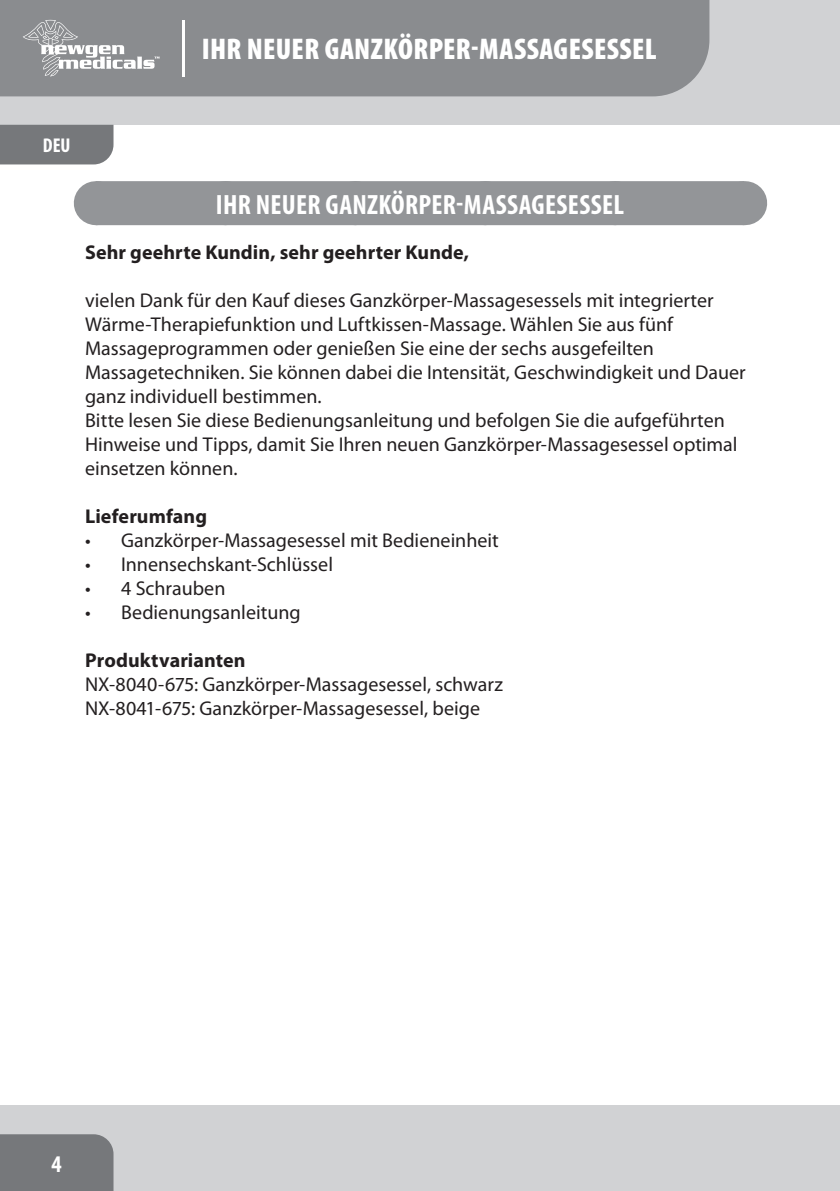
<style>
.page{position:relative;width:840px;height:1191px;background:#fff}
.page>*{position:absolute;margin:0;border:0;box-sizing:border-box;transform-origin:0 0}
.t1{font:900 condensed 30px "Myriad Pro";letter-spacing:.015em;color:#fff}
.t2{font:700 condensed 28px "Myriad Pro";letter-spacing:.01em;color:#fff}
.t3{font:700 condensed 24px "Myriad Pro";color:#fff}
.t4{font:20px/24px "Myriad Pro";color:#231f20}
.t5{font:700 20px "Myriad Pro";letter-spacing:.005em;color:#231f20}
.t6{font:700 condensed 20px "Myriad Pro";color:#fff}
</style>
<div class="page">
<div style="left:0;top:0;width:839px;height:125px;background:#d1d2d4"></div>
<div style="left:0;top:1106px;width:839px;height:85px;background:#d1d2d4"></div>
<div style="left:0;top:0;width:709px;height:96px;background:#8a8c8f"></div>
<div style="left:0;top:125px;width:113px;height:39px;background:#76787b"></div>
<div style="left:0;top:1134px;width:113px;height:57px;background:#76787b"></div>
<svg style="left:23px;top:20px;width:136px;height:57px;background:#a0a2a4"></svg>
<hr style="left:181px;top:20px;width:3px;height:57px;background:#fff">
<div style="left:96px;top:181px;width:647px;height:44px;background:#939598"></div>
<svg style="left:230px;top:181px;width:449px;height:1px"></svg>
<hr style="left:743px;top:181px;width:1px;height:44px;background:#939598">
<h1 class="t1" style="left:202px;top:33px;width:61px">IHR NEUER</h1>
<h1 class="t1" style="left:324px;top:33px;width:31px">GANZKÖRPER</h1>
<h1 class="t1" style="left:471px;top:33px;width:43px">-MASSAGESESSEL</h1>
<p class="t6" style="left:43px;top:133px;width:29px">DEU</p>
<h2 class="t2" style="left:216px;top:187px;width:409px">IHR NEUER GANZKÖRPER-MASSAGESESSEL</h2>
<p class="t5" style="left:85px;top:239px;width:385px">Sehr geehrte Kundin, sehr geehrter Kunde,</p>
<p class="t4" style="left:85px;top:288px;width:661px">vielen Dank für den Kauf dieses Ganzkörper-Massagesessels mit integrierter Wärme-Therapiefunktion und Luftkissen-Massage. Wählen Sie aus fünf Massageprogrammen oder genießen Sie eine der sechs ausgefeilten Massagetechniken. Sie können dabei die Intensität, Geschwindigkeit und Dauer ganz individuell bestimmen.<br>Bitte lesen Sie diese Bedienungsanleitung und befolgen Sie die aufgeführten Hinweise und Tipps, damit Sie Ihren neuen Ganzkörper-Massagesessel optimal einsetzen können.</p>
<p class="t5" style="left:85px;top:503px;width:123px">Lieferumfang</p>
<p class="t4" style="left:85px;top:528px;width:415px">• Ganzkörper-Massagesessel mit Bedieneinheit</p>
<p class="t4" style="left:85px;top:552px;width:249px">• Innensechskant-Schlüssel</p>
<p class="t4" style="left:85px;top:576px;width:142px">• 4 Schrauben</p>
<p class="t4" style="left:85px;top:600px;width:217px">• Bedienungsanleitung</p>
<p class="t5" style="left:85px;top:647px;width:162px">Produktvarianten</p>
<p class="t4" style="left:85px;top:672px;width:419px">NX-8040-675: Ganzkörper-Massagesessel, schwarz<br>NX-8041-675: Ganzkörper-Massagesessel, beige</p>
<p class="t3" style="left:52px;top:1148px;width:12px">4</p>
</div>
